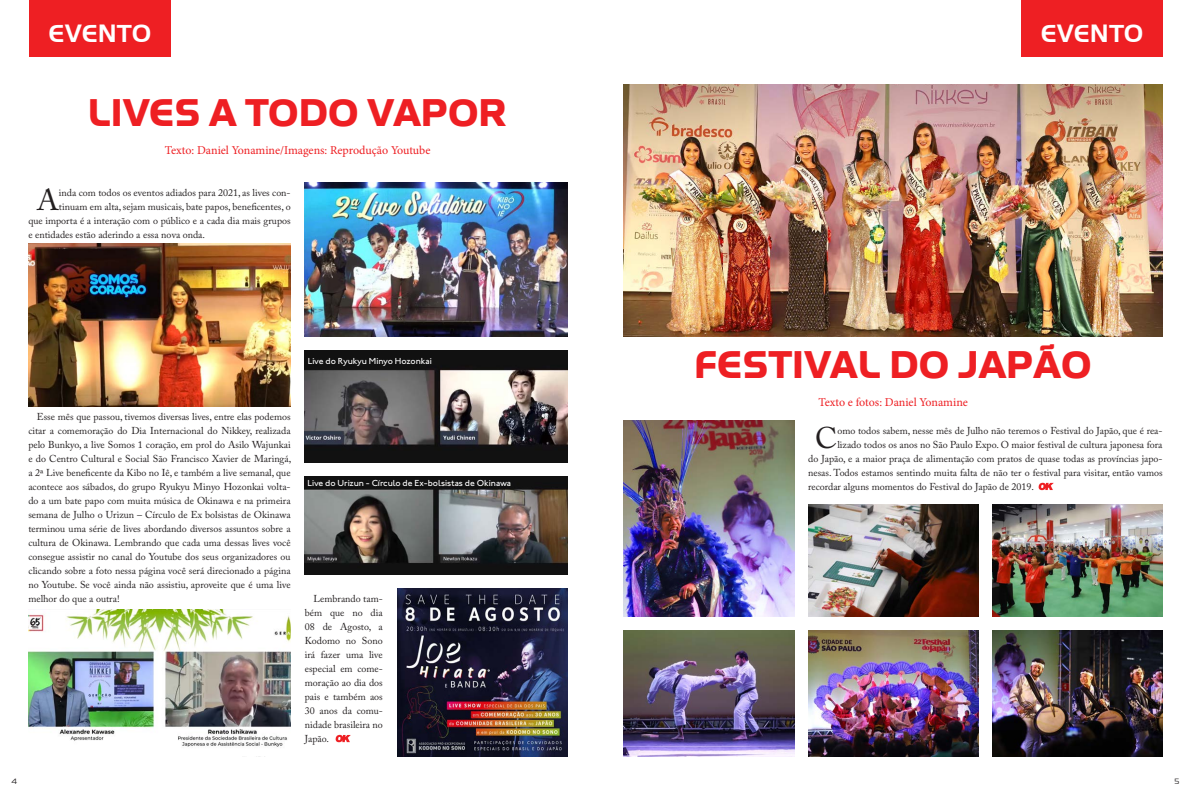
<style>
.page{position:relative;width:1191px;height:794px;background:#fff}
.page>*{position:absolute;margin:0;border:0;box-sizing:border-box;transform-origin:0 0}
.Headline_2{font:800 40px "Handel Gothic ITCW02";color:#ee1f23}
.Corpo{font:29.7px "Adobe Caslon Pro";color:#231f20}
.t1{font:700 26px "Handel Gothic ITCW02";color:#fff}
.t2{font:12px "Minion Pro";letter-spacing:-.005em;color:#ee1f23}
.Corpo-2{font:10px/14px "Adobe Caslon Pro";color:#231f20;text-align:justify}
.Legenda{font:500 9px "Johnston ITC Std";color:#fff}
.t3{font:8px "Handel Gothic ITCW02";color:#231f20}
</style>
<div class="page">
<div style="left:29px;top:0;width:142px;height:56px;background:#ee1f23"></div>
<img style="left:28px;top:244px;width:263px;height:162px">
<img style="left:28px;top:609px;width:263px;height:138px">
<img style="left:305px;top:182px;width:262px;height:154px">
<img style="left:305px;top:350px;width:262px;height:112px">
<img style="left:305px;top:476px;width:262px;height:98px">
<img style="left:397px;top:588px;width:170px;height:168px">
<svg style="left:335px;top:735px;width:16px;height:7px"></svg>
<div style="left:1021px;top:0;width:141px;height:56px;background:#ee1f23"></div>
<img style="left:624px;top:84px;width:538px;height:252px">
<img style="left:624px;top:421px;width:170px;height:196px">
<img style="left:808px;top:505px;width:170px;height:112px">
<img style="left:992px;top:505px;width:170px;height:112px">
<img style="left:624px;top:630px;width:170px;height:126px">
<img style="left:808px;top:630px;width:170px;height:126px">
<img style="left:992px;top:630px;width:170px;height:126px">
<svg style="left:1038px;top:483px;width:16px;height:7px"></svg>
<p class="t1" style="left:49px;top:18px;width:104px">EVENTO</p>
<p class="Headline_2" style="left:88px;top:89px;width:420px">LIVES A TODO VAPOR</p>
<p class="t2" style="left:165px;top:142px;width:267px">Texto: Daniel Yonamine/Imagens: Reprodução Youtube</p>
<p class="Corpo" style="left:37px;top:182px;width:24px">A</p>
<p class="Corpo-2" style="left:59px;top:186px;width:233px">inda com todos os eventos adiados para 2021, as lives con-</p>
<p class="Corpo-2" style="left:59px;top:200px;width:233px">tinuam em alta, sejam musicais, bate papos, beneficentes, o</p>
<p class="Corpo-2" style="left:28px;top:214px;width:264px">que importa é a interação com o público e a cada dia mais grupos</p>
<p class="Corpo-2" style="left:28px;top:228px;width:178px">e entidades estão aderindo a essa nova onda.</p>
<p class="Legenda" style="left:308px;top:356px;width:126px">Live do Ryukyu Minyo Hozonkai</p>
<p class="Corpo-2" style="left:28px;top:410px;width:264px;text-indent:9px">Esse mês que passou, tivemos diversas lives, entre elas podemos citar a comemoração do Dia Internacional do Nikkey, realizada pelo Bunkyo, a live Somos 1 coração, em prol do Asilo Wajunkai e do Centro Cultural e Social São Francisco Xavier de Maringá, a 2ª Live beneficente da Kibo no Iê, e também a live semanal, que acontece aos sábados, do grupo Ryukyu Minyo Hozonkai volta&shy;do a um bate papo com muita música de Okinawa e na primeira semana de Julho o Urizun – Círculo de Ex bolsistas de Okinawa terminou uma série de lives abordando diversos assuntos sobre a cultura de Okinawa. Lembrando que cada uma dessas lives você consegue assistir no canal do Youtube dos seus organizadores ou clicando sobre a foto nessa página você será direcionado a página no Youtube. Se você ainda não assistiu, aproveite que é uma live melhor do que a outra!</p>
<p class="Legenda" style="left:307px;top:477px;width:205px">Live do Urizun - Círculo de Ex-bolsistas de Okinawa</p>
<p class="Corpo-2" style="left:305px;top:592px;width:79px;text-indent:9px">Lembrando tam&shy;bém que no dia 08 de Agosto, a Kodomo no Sono irá fazer uma live especial em come&shy;moração ao dia dos pais e também aos 30 anos da comu&shy;nidade brasileira no Japão.</p>
<p class="t1" style="left:1040px;top:18px;width:104px">EVENTO</p>
<p class="Headline_2" style="left:694px;top:341px;width:399px">FESTIVAL DO JAPÃO</p>
<p class="t2" style="left:818px;top:394px;width:151px">Texto e fotos: Daniel Yonamine</p>
<p class="Corpo" style="left:815px;top:420px;width:24px">C</p>
<p class="Corpo-2" style="left:837px;top:424px;width:327px">omo todos sabem, nesse mês de Julho não teremos o Festival do Japão, que é rea-</p>
<p class="Corpo-2" style="left:837px;top:438px;width:327px">lizado todos os anos no São Paulo Expo. O maior festival de cultura japonesa fora</p>
<p class="Corpo-2" style="left:808px;top:452px;width:356px">do Japão, e a maior praça de alimentação com pratos de quase todas as províncias japo-</p>
<p class="Corpo-2" style="left:808px;top:466px;width:356px">nesas. Todos estamos sentindo muita falta de não ter o festival para visitar, então vamos</p>
<p class="Corpo-2" style="left:808px;top:480px;width:227px">recordar alguns momentos do Festival do Japão de 2019.</p>
<p class="t3" style="left:11px;top:777px;width:7px">4</p>
<p class="t3" style="left:1174px;top:777px;width:7px">5</p>
</div>
